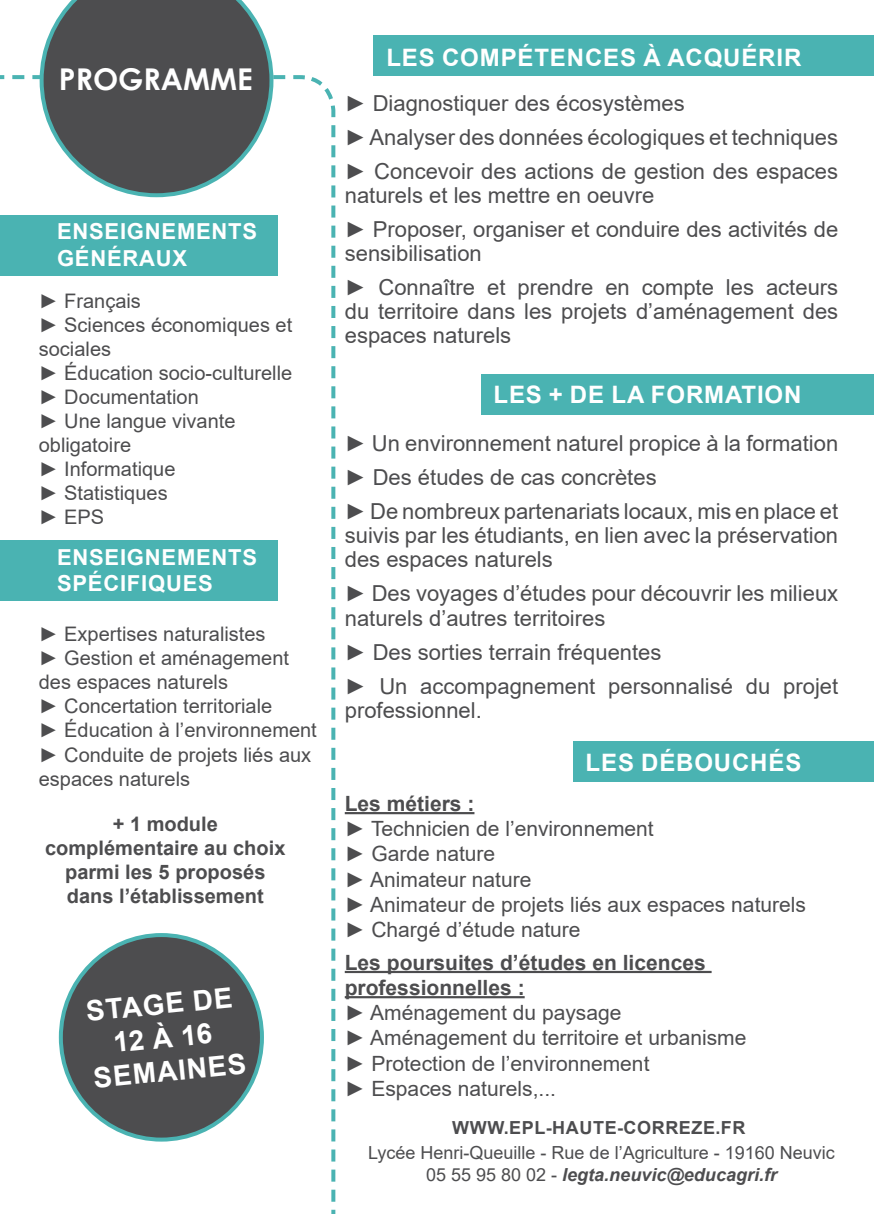
<style>
.page{position:relative;width:874px;height:1214px;background:#fff}
.page>*{position:absolute;margin:0;border:0;box-sizing:border-box;transform-origin:0 0}
.t1{font:700 30px "Century Gothic";color:#fff}
.t2{font:700 28px "Arial";color:#fff}
.t3{font:700 24px "Arial";letter-spacing:.035em;color:#fff}
.t4{font:22px/34px "Arial";color:#4d4d4f}
.t5{font:700 22px/26.4px "Arial";letter-spacing:.035em;color:#fff}
.t6{font:21px/25.2px "Arial";color:#4d4d4f}
.t7{font:700 21px/25.2px "Arial";color:#4d4d4f}
.t8{font:20px/24px "Arial";color:#4d4d4f}
.t9{font:700 20px/24px "Arial";color:#4d4d4f;text-align:center}
.t10{font:18px/21.6px "Arial";color:#4d4d4f;text-align:center}
.t11{font:700 18px "Arial";letter-spacing:.035em;color:#4d4d4f}
.s1{font-weight:700;font-style:italic}
</style>
<div class="page">
<svg style="left:0;top:73px;width:336px;height:1140px"></svg>
<svg style="left:40px;top:0;width:233px;height:197px"></svg>
<div style="left:0;top:540px;width:277px;height:61px;background:#4ab3b2"></div>
<div style="left:373px;top:35px;width:500px;height:41px;background:#4ab3b2"></div>
<div style="left:481px;top:374px;width:392px;height:41px;background:#4ab3b2"></div>
<div style="left:573px;top:741px;width:300px;height:40px;background:#4ab3b2"></div>
<hr style="left:344px;top:812px;width:130px;height:2px;background:#4d4d4f">
<div style="left:61px;top:934px;width:201px;height:205px;background:#4d4d4f;border-radius:50%"></div>
<div style="left:59px;top:932px;width:205px;height:209px;border:4px solid #4ab3b2;border-radius:50%"></div>
<hr style="left:344px;top:970px;width:367px;height:2px;background:#4d4d4f">
<hr style="left:344px;top:995px;width:180px;height:3px;background:#4d4d4f">
<div style="left:0;top:215px;width:277px;height:60px;background:#4ab3b2"></div>
<h1 class="t1" style="left:59px;top:57px;width:195px">PROGRAMME</h1>
<p class="t5" style="left:57px;top:219px;width:155px;text-indent:120px">ments généraux</p>
<p class="t8" style="left:39px;top:289px;width:255px">► Français<br>► Sciences économiques et sociales<br>► Éducation socio-culturelle ► Documentation<br>► Une langue vivante obligatoire<br>► Informatique<br>► Statistiques<br>► EPS</p>
<p class="t5" style="left:57px;top:219px;width:16px">enseigne</p>
<p class="t5" style="left:57px;top:544px;width:155px;text-indent:120px">ments spécifiques</p>
<p class="t8" style="left:39px;top:622px;width:279px">► Expertises naturalistes<br>► Gestion et aménagement des espaces naturels<br>► Concertation territoriale<br>► Éducation à l’environnement ► Conduite de projets liés aux espaces naturels</p>
<p class="t5" style="left:57px;top:544px;width:16px">enseigne</p>
<p class="t9" style="left:45px;top:811px;width:242px">+ 1 module complémentaire au choix parmi les 5 proposés dans l’établissement</p>
<p class="t2" style="left:84px;top:992px;width:145px;rotate:-6deg">st age de</p>
<p class="t2" style="left:111px;top:1023px;width:101px;rotate:-6deg">12 à 16</p>
<p class="t2" style="left:92px;top:1058px;width:103px;rotate:-6deg">se maines</p>
<p class="t3" style="left:386px;top:40px;width:17px">les</p>
<p class="t3" style="left:442px;top:40px;width:109px">compéten</p>
<p class="t3" style="left:584px;top:40px;width:218px">ces à acquérir</p>
<p class="t4" style="left:344px;top:86px;width:494px">► Diagnostiquer des écosystèmes<br>► Analyser des données écologiques et techniques ► Concevoir des actions de gestion des espaces</p>
<p class="t4" style="left:344px;top:178px;width:494px">naturels et les mettre en oeuvre<br>► Proposer, organiser et conduire des activités de</p>
<p class="t4" style="left:344px;top:236px;width:494px">sensibilisation<br>► Connaître et prendre en compte les acteurs</p>
<p class="t4" style="left:344px;top:299px;width:494px;line-height:24px">du territoire dans les projets d’aménagement des espaces naturels</p>
<p class="t3" style="left:493px;top:377px;width:17px">les</p>
<p class="t3" style="left:548px;top:377px;width:138px">+ DE LA FORMA</p>
<p class="t3" style="left:741px;top:377px;width:61px">TION</p>
<p class="t4" style="left:344px;top:426px;width:494px">► U n environnement naturel propice à la formation ► Des études de cas concrètes<br>► De nombreux partenariats locaux, mis en place et</p>
<p class="t4" style="left:344px;top:523px;width:494px;line-height:24px">suivis par les étudiants, en lien avec la préservation des espaces naturels</p>
<p class="t4" style="left:344px;top:581px;width:494px;line-height:24px">► Des voyages d’études pour découvrir les milieux naturels d’autres territoires</p>
<p class="t4" style="left:344px;top:634px;width:494px">► Des sorties terrain fréquentes<br>► Un accompagnement personnalisé du projet</p>
<p class="t4" style="left:344px;top:692px;width:138px">professionnel.</p>
<p class="t3" style="left:585px;top:746px;width:17px">les</p>
<p class="t3" style="left:640px;top:746px;width:159px">débouchés</p>
<p class="t7" style="left:344px;top:791px;width:131px">Les métiers :</p>
<p class="t6" style="left:344px;top:815px;width:462px">► Technicien de l’environnement<br>► Garde nature<br>► Animateur nature<br>► Animateur de projets liés aux espaces naturels ► Chargé d’étude nature</p>
<p class="t7" style="left:344px;top:949px;width:362px">Les poursuites d’études en licences professionnelles :</p>
<p class="t6" style="left:344px;top:999px;width:403px">► Aménagement du paysage<br>► Aménagement du territoire et urbanisme ► Protection de l’environnement<br>► Espaces naturels,...</p>
<p class="t11" style="left:452px;top:1114px;width:114px">www.EPL-HAU</p>
<p class="t11" style="left:592px;top:1114px;width:45px">TE-CORR</p>
<p class="t11" style="left:678px;top:1114px;width:68px">EZE.fr</p>
<p class="t10" style="left:368px;top:1142px;width:468px">Lycée Henri-Queuille - Rue de l’Agriculture - 19160 Neuvic<br>05 55 95 80 02 - <span class="s1">legta.neuvic@educagri.fr</span></p>
</div>
